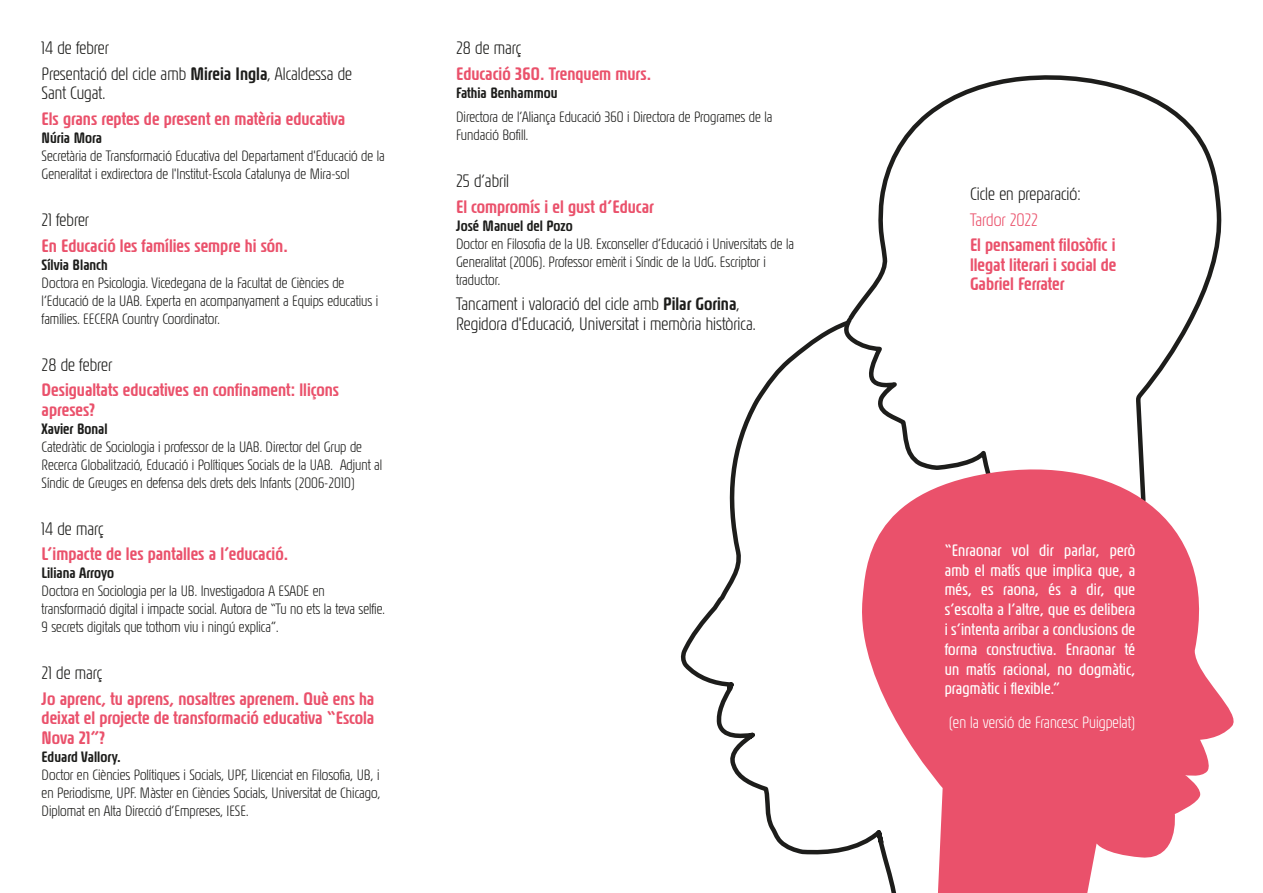
<style>
.page{position:relative;width:1263px;height:893px;background:#fff}
.page>*{position:absolute;margin:0;border:0;box-sizing:border-box;transform-origin:0 0}
.t1{font:500 18px/19.5px "Magistral Extra Cond";color:#ea516b;text-align:justify}
.t2{font:300 18px/25.5px "Magistral Extra Cond";color:#1d1d1b}
.t3{font:300 18px "Magistral Extra Cond";color:#ea516b}
.t4{font:16.5px/19.8px "Magistral Extra Cond";letter-spacing:.01em;color:#fff;text-align:justify}
.t5{font:300 16.5px "Magistral Extra Cond";color:#fff}
.t6{font:300 15px/18px "Magistral Extra Cond";color:#1d1d1b}
.t7{font:500 15px "Magistral Extra Cond";color:#1d1d1b}
.s1{font-weight:500}
</style>
<div class="page">
<svg style="left:680px;top:322px;width:174px;height:533px"></svg>
<svg style="left:844px;top:75px;width:378px;height:430px"></svg>
<svg style="left:854px;top:453px;width:380px;height:440px;fill:#ea516b"></svg>
<p class="t2" style="left:42px;top:35px;width:312px">14 de febrer<br>Presentació del cicle amb <span class="s1">Mireia Ingla</span>, Alcaldessa de</p>
<p class="t2" style="left:42px;top:80px;width:65px">Sant Cugat.</p>
<p class="t1" style="left:42px;top:109px;width:305px">Els grans reptes de present en matèria educativa</p>
<p class="t7" style="left:42px;top:129px;width:62px">Núria Mora</p>
<p class="t6" style="left:42px;top:146px;width:345px">Secretària de Transformació Educativa del Departament d'Educació de la<br>Generalitat i exdirectora de l'Institut-Escola Catalunya de Mira-sol</p>
<p class="t2" style="left:42px;top:206px;width:49px">21 febrer</p>
<p class="t1" style="left:42px;top:236px;width:248px">En Educació les famílies sempre hi són.</p>
<p class="t7" style="left:42px;top:255px;width:68px">Sílvia Blanch</p>
<p class="t6" style="left:42px;top:273px;width:338px">Doctora en Psicologia. Vicedegana de la Facultat de Ciències de l’Educació de la UAB. Experta en acompanyament a Equips educatius i famílies. EECERA Country Coordinator.</p>
<p class="t2" style="left:42px;top:351px;width:72px">28 de febrer</p>
<p class="t1" style="left:42px;top:380px;width:299px">Desigualtats educatives en confinament: lliçons apreses?</p>
<p class="t7" style="left:42px;top:419px;width:67px">Xavier Bonal</p>
<p class="t6" style="left:42px;top:437px;width:342px">Catedràtic de Sociologia i professor de la UAB. Director del Grup de<br>Recerca Globalització, Educació i Polítiques Socials de la UAB. Adjunt al<br>Síndic de Greuges en defensa dels drets dels Infants (2006-2010)</p>
<p class="t2" style="left:42px;top:515px;width:63px">14 de març</p>
<p class="t1" style="left:42px;top:544px;width:248px">L’impacte de les pantalles a l’educació.</p>
<p class="t7" style="left:42px;top:564px;width:74px">Liliana Arroyo</p>
<p class="t6" style="left:42px;top:582px;width:345px">Doctora en Sociologia per la UB. Investigadora A ESADE en transformació digital i impacte social. Autora de “Tu no ets la teva selfie.<br>9 secrets digitals que tothom viu i ningú explica”.</p>
<p class="t2" style="left:42px;top:660px;width:62px">21 de març</p>
<p class="t1" style="left:42px;top:689px;width:334px">Jo aprenc, tu aprens, nosaltres aprenem. Què ens ha deixat el projecte de transformació educativa “Escola Nova 21”?</p>
<p class="t7" style="left:42px;top:747px;width:81px">Eduard Vallory.</p>
<p class="t6" style="left:42px;top:765px;width:340px;text-align:justify">Doctor en Ciències Polítiques i Socials, UPF, Llicenciat en Filosofia, UB, i en Periodisme, UPF. Màster en Ciències Socials, Universitat de Chicago, Diplomat en Alta Direcció d’Empreses, IESE.</p>
<p class="t2" style="left:456px;top:35px;width:67px">28 de març</p>
<p class="t1" style="left:456px;top:64px;width:196px">Educació 360. Trenquem murs.</p>
<p class="t7" style="left:456px;top:84px;width:103px">Fathia Benhammou</p>
<p class="t6" style="left:456px;top:107px;width:318px">Directora de l’Aliança Educació 360 i Directora de Programes de la<br>Fundació Bofill.</p>
<p class="t2" style="left:456px;top:167px;width:55px">25 d’abril</p>
<p class="t1" style="left:456px;top:197px;width:199px">El compromís i el gust d’Educar</p>
<p class="t7" style="left:456px;top:216px;width:118px">José Manuel del Pozo</p>
<p class="t6" style="left:456px;top:234px;width:339px">Doctor en Filosofia de la UB. Exconseller d’Educació i Universitats de la<br>Generalitat (2006). Professor emèrit i Síndic de la UdG. Escriptor i traductor.</p>
<p class="t2" style="left:456px;top:293px;width:301px;line-height:19.5px">Tancament i valoració del cicle amb <span class="s1">Pilar Gorina</span>,<br>Regidora d'Educació, Universitat i memòria històrica.</p>
<p class="t2" style="left:970px;top:181px;width:112px">Cicle en preparació:</p>
<p class="t3" style="left:970px;top:208px;width:69px">Tardor 2022</p>
<p class="t1" style="left:970px;top:235px;width:148px">El pensament filosòfic i llegat literari i social de Gabriel Ferrater</p>
<p class="t4" style="left:945px;top:540px;width:192px">“Enraonar vol dir parlar, però amb el matís que implica que, a més, es raona, és a dir, que s’escolta a l’altre, que es delibera i s’intenta arribar a conclusions de forma constructiva. Enraonar té un matís racional, no dogmàtic, pragmàtic i flexible.”</p>
<p class="t5" style="left:949px;top:712px;width:188px">(en la versió de Francesc Puigpelat)</p>
</div>
